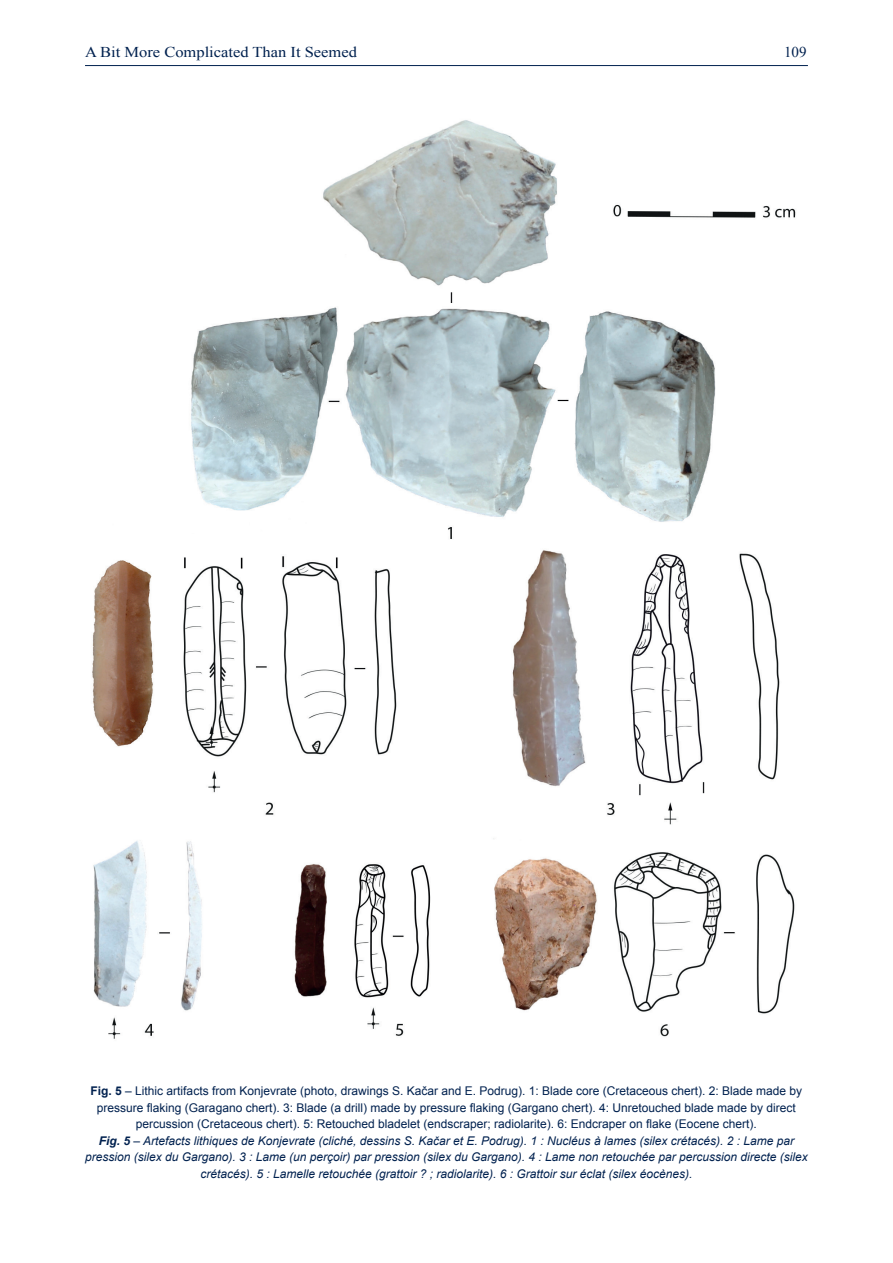
<style>
.page{position:relative;width:893px;height:1263px;background:#fff}
.page>*{position:absolute;margin:0;border:0;box-sizing:border-box;transform-origin:0 0}
.t1{font:15px "Times New Roman";color:#00214f;scale:1.1 1}
.t2{font:15px "Times New Roman";color:#00214f}
.t3{font:12px/16.5px "Arial";color:#00214f;text-align:center}
.s1{font-weight:700}
.s2{font-weight:700;font-style:italic}
.s3{font-style:italic}
</style>
<div class="page">
<hr style="left:85px;top:65px;width:723px;height:1px;background:#00214f">
<img style="left:92px;top:120px;width:704px;height:919px">
<p class="t1" style="left:85px;top:42px;width:249px">A Bit More Complicated Than It Seemed</p>
<p class="t2" style="left:784px;top:42px;width:24px">109</p>
<p class="t3" style="left:85px;top:1083px;width:724px"><span class="s1">Fig. 5</span> – Lithic artifacts from Konjevrate (photo, drawings S. Kačar and E. Podrug). 1: Blade core (Cretaceous chert). 2: Blade made by pressure flaking (Garagano chert). 3: Blade (a drill) made by pressure flaking (Gargano chert). 4: Unretouched blade made by direct percussion (Cretaceous chert). 5: Retouched bladelet (endscraper; radiolarite). 6: Endcraper on flake (Eocene chert).<br><span class="s2">Fig. 5</span> <span class="s3">– Artefacts lithiques de Konjevrate (cliché, dessins S. Kačar et E. Podrug). 1 : Nucléus à lames (silex crétacés). 2 : Lame par pression (silex du Gargano). 3 : Lame (un perçoir) par pression (silex du Gargano). 4 : Lame non retouchée par percussion directe (silex crétacés). 5 : Lamelle retouchée (grattoir ? ; radiolarite). 6 : Grattoir sur éclat (silex éocènes).</span></p>
</div>
